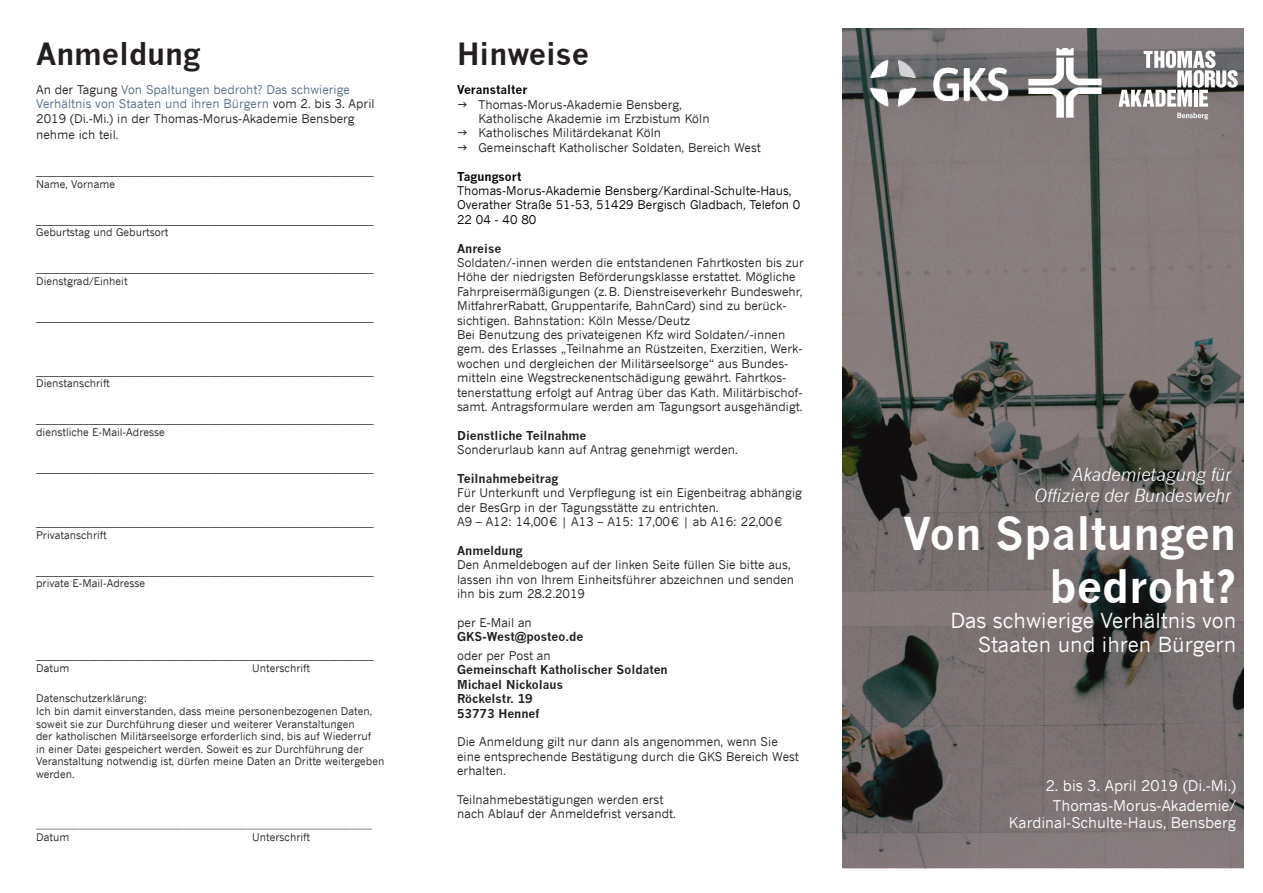
<style>
.page{position:relative;width:1263px;height:893px;background:#fff}
.page>*{position:absolute;margin:0;border:0;box-sizing:border-box;transform-origin:0 0}
.t1{font:700 44.25px/53.1px "News Gothic";color:#fff;text-align:right}
.t2{font:700 30px "News Gothic";color:#231f20}
.t3{font:20.7px/24.8px "News Gothic";color:#fff;text-align:right}
.t4{font:italic 17.7px/21.1px "News Gothic";color:#fff;text-align:right}
.t5{font:15px "News Gothic";color:#231f20}
.t6{font:14.7px/19.8px "News Gothic";color:#fff;text-align:center}
.t7{font:12px/14.4px "News Gothic";color:#231f20}
.t8{font:700 12px/14.4px "News Gothic";color:#231f20}
.t9{font:12px/14.4px "News Gothic";color:#000}
.t10{font:700 12px "News Gothic";color:#000}
.t11{font:10.5px/12.6px "News Gothic";color:#231f20}
.s1{color:#566a88}
</style>
<div class="page">
<svg style="left:842px;top:29px;width:402px;height:839px;background:#716b6a"></svg>
<svg style="left:1118px;top:51px;width:120px;height:56px"></svg>
<svg style="left:1177px;top:113px;width:31px;height:6px"></svg>
<img style="left:1029px;top:49px;width:72px;height:69px">
<img style="left:867px;top:57px;width:146px;height:56px">
<h2 class="t2" style="left:36px;top:36px;width:166px">Anmeldung</h2>
<p class="t7" style="left:36px;top:82px;width:340px">An der Tagung <span class="s1">Von Spaltungen bedroht? Das schwierige<br>Verhältnis von Staaten und ihren Bürgern</span> vom 2. bis 3. April<br>2019 (Di.-Mi.) in der Thomas-Morus-Akademie Bensberg</p>
<p class="t7" style="left:36px;top:127px;width:84px">nehme ich teil.</p>
<p class="t5" style="left:36px;top:160px;width:339px">_____________________________________________</p>
<p class="t11" style="left:36px;top:177px;width:80px">Name, Vorname</p>
<p class="t5" style="left:36px;top:209px;width:339px">_____________________________________________</p>
<p class="t11" style="left:36px;top:226px;width:134px">Geburtstag und Geburtsort</p>
<p class="t5" style="left:36px;top:258px;width:339px">_____________________________________________</p>
<p class="t11" style="left:36px;top:274px;width:93px">Dienstgrad/Einheit</p>
<p class="t5" style="left:36px;top:306px;width:339px">_____________________________________________</p>
<p class="t5" style="left:36px;top:360px;width:339px">_____________________________________________</p>
<p class="t11" style="left:36px;top:377px;width:75px">Dienstanschrift</p>
<p class="t5" style="left:36px;top:409px;width:339px">_____________________________________________</p>
<p class="t11" style="left:36px;top:426px;width:130px">dienstliche E-Mail-Adresse</p>
<p class="t5" style="left:36px;top:457px;width:339px">_____________________________________________</p>
<p class="t5" style="left:36px;top:511px;width:339px">_____________________________________________</p>
<p class="t11" style="left:36px;top:528px;width:72px">Privatanschrift</p>
<p class="t5" style="left:36px;top:560px;width:339px">_____________________________________________</p>
<p class="t11" style="left:36px;top:577px;width:111px">private E-Mail-Adresse</p>
<p class="t5" style="left:36px;top:645px;width:339px">_____________________________________________</p>
<p class="t11" style="left:36px;top:661px;width:35px">Datum</p>
<p class="t11" style="left:252px;top:661px;width:59px">Unterschrift</p>
<p class="t11" style="left:36px;top:692px;width:350px">Datenschutzerklärung:<br>Ich bin damit einverstanden, dass meine personenbezogenen Daten, soweit sie zur Durchführung dieser und weiterer Veranstaltungen<br>der katholischen Militärseelsorge erforderlich sind, bis auf Wiederruf<br>in einer Datei gespeichert werden. Soweit es zur Durchführung der Veranstaltung notwendig ist, dürfen meine Daten an Dritte weitergeben werden.</p>
<p class="t11" style="left:36px;top:818px;width:338px">________________________________________________________________<br>Datum</p>
<p class="t11" style="left:252px;top:831px;width:59px">Unterschrift</p>
<h2 class="t2" style="left:457px;top:36px;width:133px">Hinweise</h2>
<p class="t10" style="left:457px;top:82px;width:72px">Veranstalter</p>
<p class="t7" style="left:478px;top:97px;width:284px">Thomas-Morus-Akademie Bensberg,<br>Katholische Akademie im Erzbistum Köln Katholisches Militärdekanat Köln<br>Gemeinschaft Katholischer Soldaten, Bereich West</p>
<p class="t10" style="left:457px;top:169px;width:66px">Tagungsort</p>
<p class="t9" style="left:457px;top:183px;width:345px">Thomas-Morus-Akademie Bensberg/Kardinal-Schulte-Haus,<br>Overather Straße 51-53, 51429 Bergisch Gladbach, Telefon 0<br>22 04 - 40 80</p>
<p class="t8" style="left:457px;top:241px;width:46px">Anreise</p>
<p class="t7" style="left:457px;top:255px;width:348px">Soldaten/-innen werden die entstandenen Fahrtkosten bis zur Höhe der niedrigsten Beförderungsklasse erstattet. Mögliche Fahrpreisermäßigungen (z.B. Dienstreiseverkehr Bundeswehr, MitfahrerRabatt, Gruppentarife, BahnCard) sind zu berück&shy;sichtigen. Bahnstation: Köln Messe/Deutz<br>Bei Benutzung des privateigenen Kfz wird Soldaten/-innen gem. des Erlasses „Teilnahme an Rüstzeiten, Exerzitien, Werk&shy;wochen und dergleichen der Militärseelsorge“ aus Bundes&shy;mitteln eine Wegstreckenentschädigung gewährt. Fahrtkos&shy;tenerstattung erfolgt auf Antrag über das Kath. Militärbischof&shy;samt. Antragsformulare werden am Tagungsort ausgehändigt.</p>
<p class="t8" style="left:457px;top:428px;width:131px">Dienstliche Teilnahme</p>
<p class="t7" style="left:457px;top:442px;width:282px">Sonderurlaub kann auf Antrag genehmigt werden.</p>
<p class="t8" style="left:457px;top:471px;width:103px">Teilnahmebeitrag</p>
<p class="t7" style="left:457px;top:486px;width:346px">Für Unterkunft und Verpflegung ist ein Eigenbeitrag abhängig der BesGrp in der Tagungsstätte zu entrichten.<br>A9 – A12: 14,00€ | A13 – A15: 17,00€ | ab A16: 22,00€</p>
<p class="t8" style="left:457px;top:543px;width:67px">Anmeldung</p>
<p class="t7" style="left:457px;top:558px;width:339px">Den Anmeldebogen auf der linken Seite füllen Sie bitte aus, lassen ihn von Ihrem Einheitsführer abzeichnen und senden ihn bis zum 28.2.2019</p>
<p class="t7" style="left:457px;top:615px;width:76px">per E-Mail an</p>
<p class="t8" style="left:457px;top:630px;width:128px">GKS-West@posteo.de</p>
<p class="t7" style="left:457px;top:648px;width:95px">oder per Post an</p>
<p class="t8" style="left:457px;top:663px;width:212px">Gemeinschaft Katholischer Soldaten<br>Michael Nickolaus<br>Röckelstr. 19<br>53773 Hennef</p>
<p class="t7" style="left:457px;top:735px;width:343px">Die Anmeldung gilt nur dann als angenommen, wenn Sie eine entsprechende Bestätigung durch die GKS Bereich West erhalten.</p>
<p class="t7" style="left:457px;top:792px;width:220px">Teilnahmebestätigungen werden erst nach Ablauf der Anmeldefrist versandt.</p>
<h3 class="t4" style="left:1034px;top:464px;width:199px">Akademietagung für<br>Offiziere der Bundeswehr</h3>
<h1 class="t1" style="left:903px;top:506px;width:334px">Von Spaltungen bedroht?</h1>
<h3 class="t3" style="left:950px;top:607px;width:287px">Das schwierige Verhältnis von<br>Staaten und ihren Bürgern</h3>
<p class="t6" style="left:1046px;top:775px;width:192px">2. bis 3. April 2019 (Di.-Mi.)<br>Thomas-Morus-Akademie/</p>
<p class="t6" style="left:1009px;top:813px;width:229px">Kardinal-Schulte-Haus, Bensberg</p>
</div>
